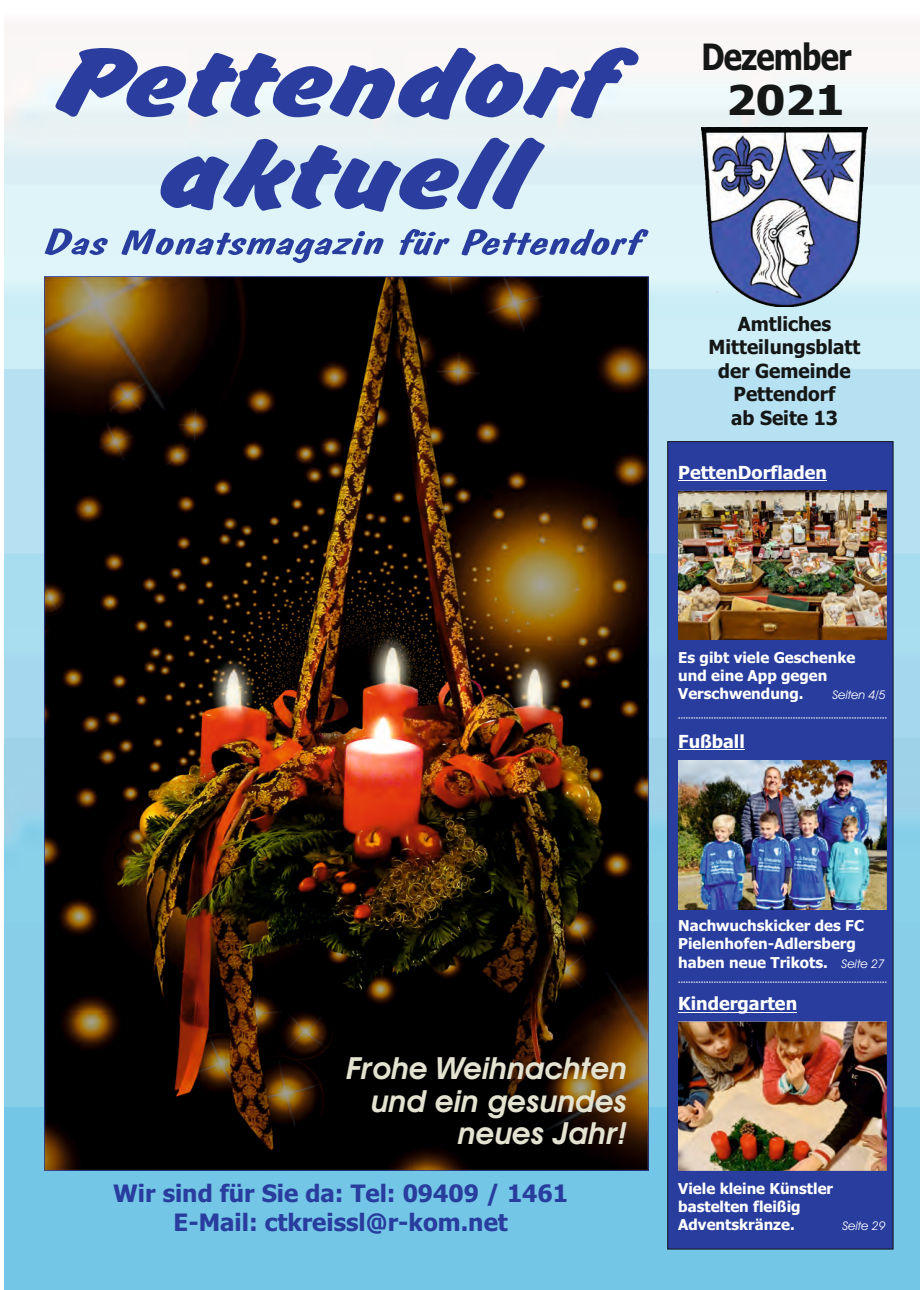
<style>
.page{position:relative;width:920px;height:1290px;background:#fff}
.page>*{position:absolute;margin:0;border:0;box-sizing:border-box;transform-origin:0 0}
.t1{font:700 41.1px "Tahoma";color:#151616;scale:1.13 1}
.t2{font:700 36.3px "Tahoma";letter-spacing:-.03em;color:#151616;scale:.84 1}
.t3{font:35.85px "Dom Diagonal BT";color:#283d9e;scale:1.59 1}
.t4{font:italic 600 30.6px/32.1px "Avant Garde IT Cby BT";color:#e4e3d1;text-align:right}
.t5{font:700 24px/29px "Tahoma";color:#283d9e;text-align:center}
.t6{font:700 19.5px/23.5px "Tahoma";color:#151616;text-align:center}
.t7{font:700 18px "Tahoma";color:#fff}
.t8{font:700 15px/18.1px "Tahoma";color:#fff}
.t9{font:italic 12px "Avant Garde IT Cby BT";color:#fff}
.s1{font-family:"Avant Garde IT Cby BT";font-weight:400;font-style:italic;font-size:12px}
</style>
<div class="page">
<img style="left:4px;top:23px;width:916px;height:1266px">
<svg style="left:55px;top:47px;width:584px;height:165px"></svg>
<svg style="left:457px;top:138px;width:88px;height:71px;background:#8497ca"></svg>
<img style="left:701px;top:127px;width:167px;height:179px">
<div style="left:667px;top:441px;width:226px;height:808px;background:#283d9e;border:1px solid #151616"></div>
<hr style="left:678px;top:1012px;width:119px;height:1px;background:#fff">
<svg style="left:678px;top:982px;width:209px;height:1px"></svg>
<hr style="left:678px;top:749px;width:67px;height:1px;background:#fff">
<hr style="left:678px;top:480px;width:149px;height:1px;background:#fff">
<svg style="left:678px;top:717px;width:209px;height:1px"></svg>
<img style="left:44px;top:277px;width:604px;height:893px">
<img style="left:678px;top:491px;width:209px;height:149px">
<img style="left:678px;top:1021px;width:209px;height:149px">
<img style="left:678px;top:760px;width:209px;height:149px">
<h2 class="t2" style="left:702px;top:42px;width:180px">Dezember</h2>
<h1 class="t1" style="left:726px;top:84px;width:106px">2021</h1>
<h3 class="t3" style="left:46px;top:227px;width:377px">Das Monatsmagazin für Pettendorf</h3>
<h3 class="t6" style="left:709px;top:313px;width:153px">Amtliches<br>Mitteilungsblatt der Gemeinde<br>Pettendorf<br>ab Seite 13</h3>
<p class="t7" style="left:678px;top:465px;width:150px">PettenDorfladen</p>
<p class="t8" style="left:678px;top:650px;width:179px">Es gibt viele Geschenke und eine App gegen<br>Verschwendung.</p>
<p class="t9" style="left:832px;top:690px;width:55px">Seiten 4/5</p>
<p class="t7" style="left:678px;top:734px;width:68px">Fußball</p>
<h3 class="t4" style="left:347px;top:1055px;width:282px">Frohe Weihnachten und ein gesundes neues Jahr!</h3>
<h3 class="t5" style="left:113px;top:1181px;width:456px">Wir sind für Sie da: Tel: 09409 / 1461<br>E-Mail: ctkreissl@r-kom.net</h3>
<p class="t8" style="left:678px;top:918px;width:208px">Nachwuchskicker des FC<br>Pielenhofen-Adlersberg haben neue Trikots. <span class="s1">Seite 27</span></p>
<p class="t7" style="left:678px;top:997px;width:120px">Kindergarten</p>
<p class="t8" style="left:678px;top:1181px;width:156px">Viele kleine Künstler bastelten fleißig<br>Adventskränze.</p>
<p class="t9" style="left:842px;top:1221px;width:44px">Seite 29</p>
</div>
